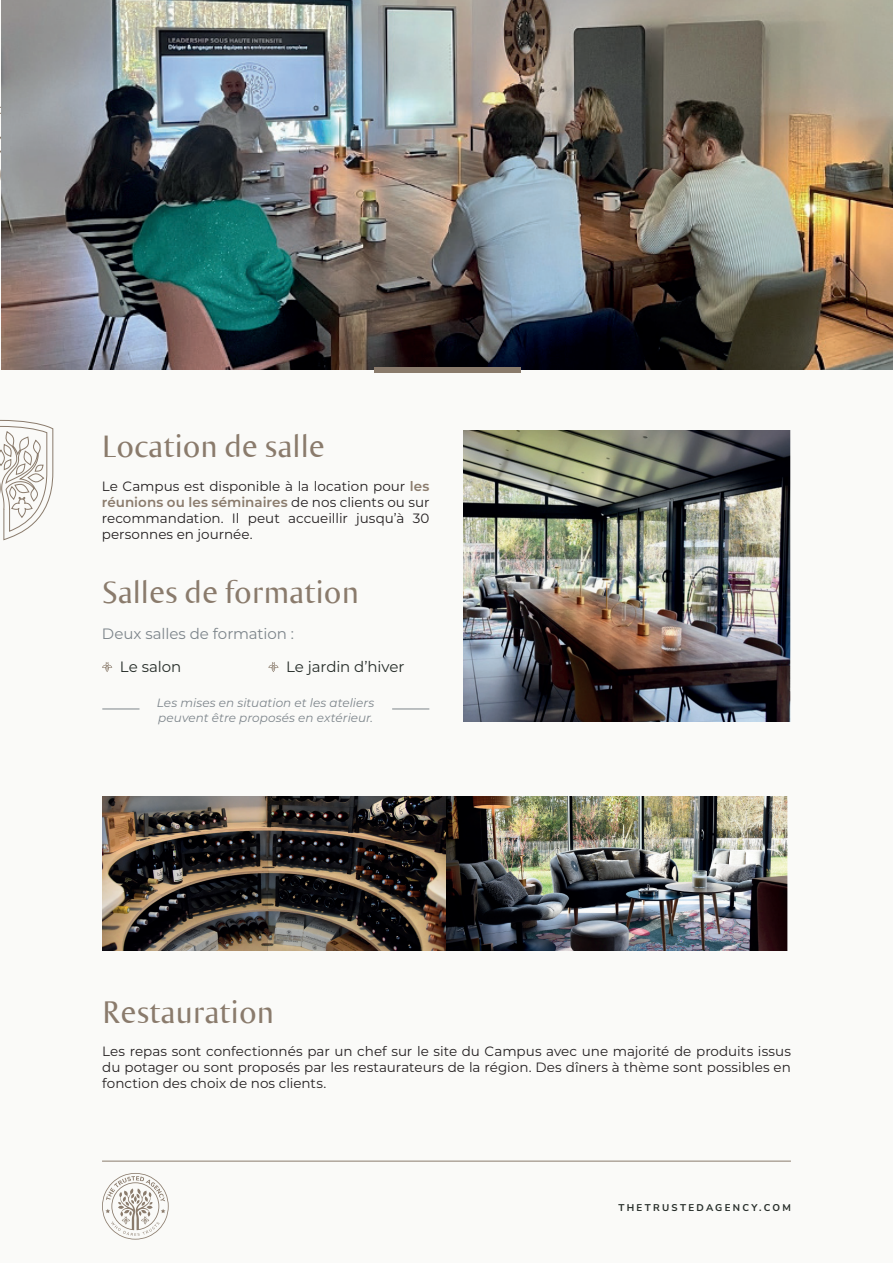
<style>
.page{position:relative;width:893px;height:1263px;background:#fafaf8}
.page>*{position:absolute;margin:0;border:0;box-sizing:border-box;transform-origin:0 0}
.t1{font:33px "Ogirema";color:#8a7b6c}
.t2{font:15px "Montserrat";letter-spacing:-.005em;color:#7d858b}
.t3{font:15px "Montserrat";letter-spacing:-.01em;color:#262d29}
.t4{font:13.5px/16.2px "Montserrat";color:#231f20;text-align:justify}
.t5{font:italic 12px/14.4px "Montserrat";letter-spacing:.005em;color:#7d858b}
.t6{font:700 9.75px "Nunito Sans";letter-spacing:.235em;color:#262d29}
.s1{font-weight:600;color:#8a7b6c}
</style>
<div class="page">
<hr style="left:102px;top:1161px;width:689px;height:1px;background:#8a7b6c">
<svg style="left:102px;top:1173px;width:67px;height:66px"></svg>
<svg style="left:0;top:107px;width:2px;height:120px"></svg>
<img style="left:463px;top:430px;width:328px;height:292px">
<hr style="left:102px;top:709px;width:38px;height:1px;background:#7d858b">
<hr style="left:392px;top:709px;width:37px;height:1px;background:#7d858b">
<img style="left:2px;top:0;width:891px;height:370px">
<svg style="left:102px;top:662px;width:10px;height:10px"></svg>
<svg style="left:268px;top:662px;width:11px;height:10px"></svg>
<svg style="left:0;top:420px;width:53px;height:120px"></svg>
<div style="left:374px;top:367px;width:147px;height:6px;background:#8a7b6c"></div>
<img style="left:102px;top:796px;width:685px;height:155px">
<h1 class="t1" style="left:102px;top:426px;width:224px">Location de salle</h1>
<p class="t4" style="left:102px;top:477px;width:329px">Le Campus est disponible à la location pour <span class="s1">les réunions ou les séminaires</span> de nos clients ou sur recommandation. Il peut accueillir jusqu’à 30 personnes en journée.</p>
<h1 class="t1" style="left:102px;top:572px;width:259px">Salles de formation</h1>
<p class="t2" style="left:102px;top:624px;width:194px">Deux salles de formation :</p>
<p class="t3" style="left:120px;top:656px;width:63px">Le salon</p>
<p class="t3" style="left:286px;top:656px;width:120px">Le jardin d’hiver</p>
<p class="t5" style="left:157px;top:695px;width:219px">Les mises en situation et les ateliers peuvent être proposés en extérieur.</p>
<h1 class="t1" style="left:102px;top:991px;width:173px">Restauration</h1>
<p class="t4" style="left:102px;top:1042px;width:690px">Les repas sont confectionnés par un chef sur le site du Campus avec une majorité de produits issus du potager ou sont proposés par les restaurateurs de la région. Des dîners à thème sont possibles en fonction des choix de nos clients.</p>
<p class="t6" style="left:618px;top:1201px;width:174px">THETRUSTEDAGENCY.COM</p>
</div>
